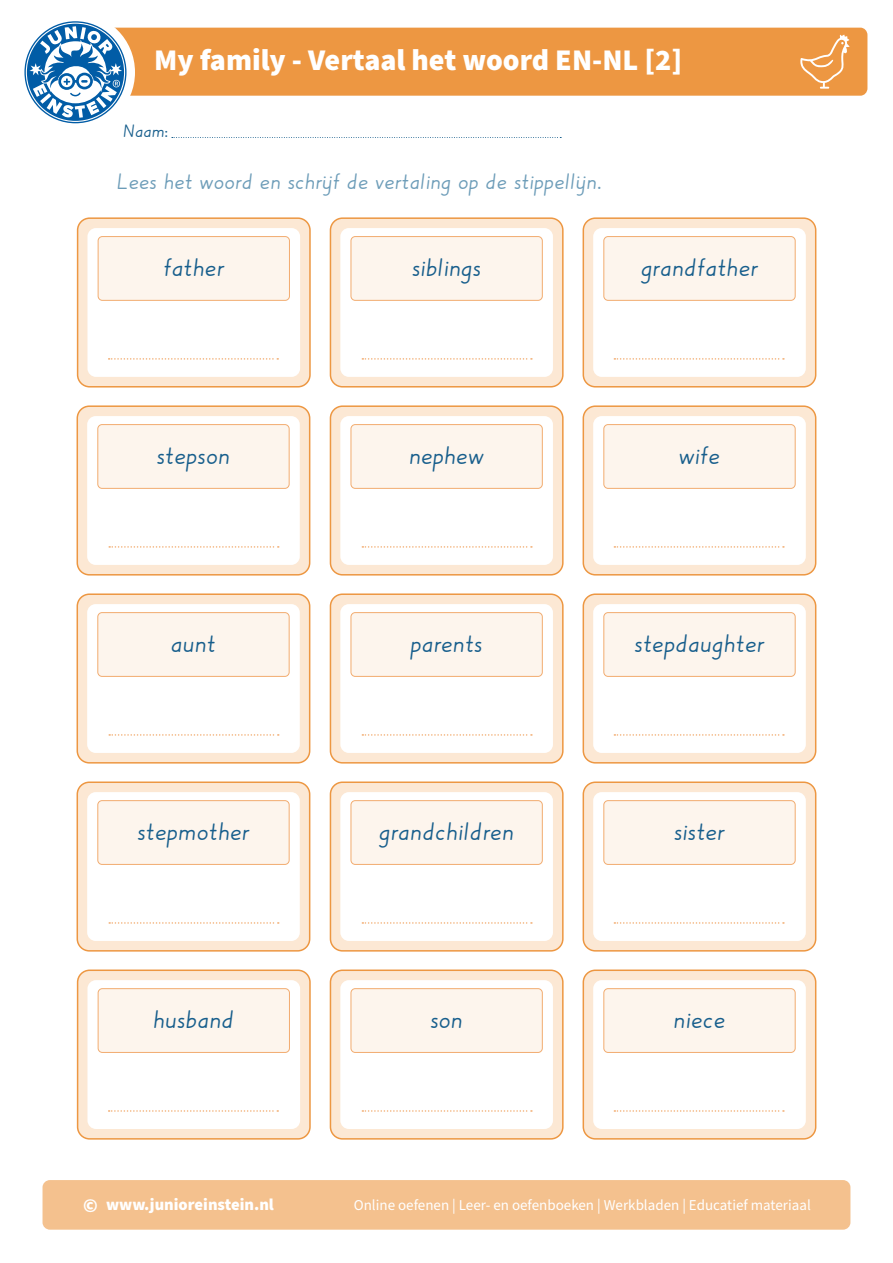
<style>
.page{position:relative;width:893px;height:1263px;background:#fff}
.page>*{position:absolute;margin:0;border:0;box-sizing:border-box;transform-origin:0 0}
.t1{font:900 30px "Source Sans Pro";color:#fff}
.t2{font:25.5px "JE blokletters basis Regular";color:#175e8c}
.t3{font:22.5px "JE blokletters basis Regular";color:#6c9cb8}
.t4{font:18px "JE blokletters basis Regular";color:#175e8c}
.t5{font:900 16.5px "Source Sans Pro";color:#fff}
.t6{font:15px "Source Sans Pro";color:#fff}
.s1{font-size:19.5px}
</style>
<div class="page">
<div style="left:43px;top:1180px;width:807px;height:50px;background:#f4c18e;border-radius:7px"></div>
<div style="left:106px;top:28px;width:761px;height:68px;background:#ed9742;border-radius:7px"></div>
<div style="left:16px;top:13px;width:119px;height:119px;background:#fff;border-radius:50%"></div>
<svg style="left:24px;top:21px;width:102px;height:102px"></svg>
<svg style="left:800px;top:35px;width:49px;height:54px"></svg>
<svg style="left:172px;top:137px;width:389px;height:1px"></svg>
<div style="left:78px;top:218px;width:232px;height:169px;background:#fce8d4;border-radius:12px"></div>
<div style="left:77px;top:217px;width:234px;height:170px;border:2px solid #ed9742;border-radius:12px"></div>
<div style="left:330px;top:218px;width:233px;height:169px;background:#fce8d4;border-radius:12px"></div>
<div style="left:330px;top:217px;width:234px;height:170px;border:2px solid #ed9742;border-radius:12px"></div>
<div style="left:583px;top:218px;width:233px;height:169px;background:#fce8d4;border-radius:12px"></div>
<div style="left:583px;top:217px;width:233px;height:170px;border:2px solid #ed9742;border-radius:12px"></div>
<div style="left:78px;top:970px;width:232px;height:169px;background:#fce8d4;border-radius:12px"></div>
<div style="left:77px;top:969px;width:234px;height:170px;border:2px solid #ed9742;border-radius:12px"></div>
<div style="left:77px;top:406px;width:233px;height:169px;background:#fce8d4;border-radius:12px"></div>
<div style="left:77px;top:405px;width:233px;height:170px;border:2px solid #ed9742;border-radius:12px"></div>
<div style="left:77px;top:594px;width:233px;height:169px;background:#fce8d4;border-radius:12px"></div>
<div style="left:77px;top:593px;width:233px;height:170px;border:2px solid #ed9742;border-radius:12px"></div>
<div style="left:77px;top:782px;width:233px;height:169px;background:#fce8d4;border-radius:12px"></div>
<div style="left:77px;top:781px;width:233px;height:170px;border:2px solid #ed9742;border-radius:12px"></div>
<div style="left:330px;top:970px;width:233px;height:169px;background:#fce8d4;border-radius:12px"></div>
<div style="left:330px;top:969px;width:234px;height:170px;border:2px solid #ed9742;border-radius:12px"></div>
<div style="left:330px;top:782px;width:233px;height:169px;background:#fce8d4;border-radius:12px"></div>
<div style="left:330px;top:781px;width:234px;height:170px;border:2px solid #ed9742;border-radius:12px"></div>
<div style="left:330px;top:594px;width:233px;height:169px;background:#fce8d4;border-radius:12px"></div>
<div style="left:330px;top:593px;width:234px;height:170px;border:2px solid #ed9742;border-radius:12px"></div>
<div style="left:583px;top:970px;width:233px;height:169px;background:#fce8d4;border-radius:12px"></div>
<div style="left:583px;top:969px;width:233px;height:170px;border:2px solid #ed9742;border-radius:12px"></div>
<div style="left:583px;top:782px;width:233px;height:169px;background:#fce8d4;border-radius:12px"></div>
<div style="left:583px;top:781px;width:233px;height:170px;border:2px solid #ed9742;border-radius:12px"></div>
<div style="left:330px;top:406px;width:233px;height:169px;background:#fce8d4;border-radius:12px"></div>
<div style="left:330px;top:405px;width:234px;height:170px;border:2px solid #ed9742;border-radius:12px"></div>
<div style="left:583px;top:594px;width:233px;height:169px;background:#fce8d4;border-radius:12px"></div>
<div style="left:583px;top:593px;width:233px;height:170px;border:2px solid #ed9742;border-radius:12px"></div>
<div style="left:583px;top:406px;width:233px;height:169px;background:#fce8d4;border-radius:12px"></div>
<div style="left:583px;top:405px;width:233px;height:170px;border:2px solid #ed9742;border-radius:12px"></div>
<div style="left:340px;top:228px;width:213px;height:149px;background:#fff;border-radius:9px"></div>
<div style="left:593px;top:228px;width:213px;height:149px;background:#fff;border-radius:9px"></div>
<div style="left:87px;top:228px;width:213px;height:149px;background:#fff;border-radius:9px"></div>
<div style="left:87px;top:980px;width:213px;height:149px;background:#fff;border-radius:9px"></div>
<div style="left:87px;top:792px;width:213px;height:149px;background:#fff;border-radius:9px"></div>
<div style="left:87px;top:604px;width:213px;height:149px;background:#fff;border-radius:9px"></div>
<div style="left:87px;top:416px;width:213px;height:149px;background:#fff;border-radius:9px"></div>
<div style="left:340px;top:980px;width:213px;height:149px;background:#fff;border-radius:9px"></div>
<div style="left:593px;top:980px;width:213px;height:149px;background:#fff;border-radius:9px"></div>
<div style="left:593px;top:792px;width:213px;height:149px;background:#fff;border-radius:9px"></div>
<div style="left:340px;top:792px;width:213px;height:149px;background:#fff;border-radius:9px"></div>
<div style="left:340px;top:416px;width:213px;height:149px;background:#fff;border-radius:9px"></div>
<div style="left:340px;top:604px;width:213px;height:149px;background:#fff;border-radius:9px"></div>
<div style="left:593px;top:604px;width:213px;height:149px;background:#fff;border-radius:9px"></div>
<div style="left:593px;top:416px;width:213px;height:149px;background:#fff;border-radius:9px"></div>
<div style="left:98px;top:989px;width:191px;height:63px;background:#fdf5ed;border-radius:4px"></div>
<div style="left:98px;top:988px;width:192px;height:65px;border:1px solid #f2ac70;border-radius:4px"></div>
<div style="left:98px;top:237px;width:191px;height:63px;background:#fdf5ed;border-radius:4px"></div>
<div style="left:98px;top:236px;width:192px;height:65px;border:1px solid #f2ac70;border-radius:4px"></div>
<div style="left:351px;top:237px;width:191px;height:63px;background:#fdf5ed;border-radius:4px"></div>
<div style="left:351px;top:236px;width:192px;height:65px;border:1px solid #f2ac70;border-radius:4px"></div>
<div style="left:604px;top:237px;width:191px;height:63px;background:#fdf5ed;border-radius:4px"></div>
<div style="left:603px;top:236px;width:192px;height:65px;border:1px solid #f2ac70;border-radius:4px"></div>
<div style="left:351px;top:989px;width:191px;height:63px;background:#fdf5ed;border-radius:4px"></div>
<div style="left:351px;top:988px;width:192px;height:65px;border:1px solid #f2ac70;border-radius:4px"></div>
<div style="left:98px;top:801px;width:191px;height:63px;background:#fdf5ed;border-radius:4px"></div>
<div style="left:97px;top:800px;width:193px;height:65px;border:1px solid #f2ac70;border-radius:4px"></div>
<div style="left:351px;top:425px;width:191px;height:63px;background:#fdf5ed;border-radius:4px"></div>
<div style="left:351px;top:424px;width:192px;height:65px;border:1px solid #f2ac70;border-radius:4px"></div>
<div style="left:98px;top:613px;width:191px;height:63px;background:#fdf5ed;border-radius:4px"></div>
<div style="left:97px;top:612px;width:193px;height:65px;border:1px solid #f2ac70;border-radius:4px"></div>
<div style="left:98px;top:425px;width:191px;height:63px;background:#fdf5ed;border-radius:4px"></div>
<div style="left:97px;top:424px;width:193px;height:65px;border:1px solid #f2ac70;border-radius:4px"></div>
<div style="left:604px;top:425px;width:191px;height:63px;background:#fdf5ed;border-radius:4px"></div>
<div style="left:603px;top:424px;width:192px;height:65px;border:1px solid #f2ac70;border-radius:4px"></div>
<div style="left:604px;top:989px;width:191px;height:63px;background:#fdf5ed;border-radius:4px"></div>
<div style="left:603px;top:988px;width:192px;height:65px;border:1px solid #f2ac70;border-radius:4px"></div>
<div style="left:351px;top:613px;width:191px;height:63px;background:#fdf5ed;border-radius:4px"></div>
<div style="left:351px;top:612px;width:192px;height:65px;border:1px solid #f2ac70;border-radius:4px"></div>
<div style="left:604px;top:613px;width:191px;height:63px;background:#fdf5ed;border-radius:4px"></div>
<div style="left:603px;top:612px;width:192px;height:65px;border:1px solid #f2ac70;border-radius:4px"></div>
<div style="left:351px;top:801px;width:191px;height:63px;background:#fdf5ed;border-radius:4px"></div>
<div style="left:351px;top:800px;width:192px;height:65px;border:1px solid #f2ac70;border-radius:4px"></div>
<div style="left:604px;top:801px;width:191px;height:63px;background:#fdf5ed;border-radius:4px"></div>
<div style="left:603px;top:800px;width:192px;height:65px;border:1px solid #f2ac70;border-radius:4px"></div>
<svg style="left:109px;top:358px;width:169px;height:2px"></svg>
<svg style="left:109px;top:1110px;width:169px;height:2px"></svg>
<svg style="left:362px;top:358px;width:170px;height:2px"></svg>
<svg style="left:614px;top:358px;width:170px;height:2px"></svg>
<svg style="left:109px;top:922px;width:170px;height:2px"></svg>
<svg style="left:362px;top:1110px;width:170px;height:2px"></svg>
<svg style="left:109px;top:734px;width:170px;height:2px"></svg>
<svg style="left:109px;top:546px;width:170px;height:2px"></svg>
<svg style="left:362px;top:546px;width:170px;height:2px"></svg>
<svg style="left:614px;top:1110px;width:170px;height:2px"></svg>
<svg style="left:614px;top:922px;width:170px;height:2px"></svg>
<svg style="left:614px;top:546px;width:170px;height:2px"></svg>
<svg style="left:362px;top:922px;width:170px;height:2px"></svg>
<svg style="left:362px;top:734px;width:170px;height:2px"></svg>
<svg style="left:614px;top:734px;width:170px;height:2px"></svg>
<p class="t1" style="left:154px;top:40px;width:529px">My family - Vertaal het woord EN-NL [2]</p>
<p class="t4" style="left:123px;top:124px;width:46px">Naam:</p>
<p class="t3" style="left:117px;top:173px;width:486px">Lees het woord en schrijf de vertaling op de stippellijn.</p>
<p class="t2" style="left:163px;top:257px;width:62px">father</p>
<p class="t2" style="left:412px;top:257px;width:71px">siblings</p>
<p class="t2" style="left:641px;top:257px;width:118px">grandfather</p>
<p class="t2" style="left:157px;top:445px;width:75px">stepson</p>
<p class="t2" style="left:409px;top:445px;width:77px">nephew</p>
<p class="t2" style="left:679px;top:445px;width:43px">wife</p>
<p class="t2" style="left:171px;top:633px;width:47px">aunt</p>
<p class="t2" style="left:411px;top:633px;width:74px">parents</p>
<p class="t2" style="left:635px;top:633px;width:131px">stepdaughter</p>
<p class="t2" style="left:138px;top:821px;width:113px">stepmother</p>
<p class="t2" style="left:379px;top:821px;width:136px">grandchildren</p>
<p class="t2" style="left:674px;top:821px;width:52px">sister</p>
<p class="t2" style="left:153px;top:1009px;width:83px">husband</p>
<p class="t2" style="left:430px;top:1009px;width:34px">son</p>
<p class="t2" style="left:674px;top:1009px;width:53px">niece</p>
<p class="t5" style="left:83px;top:1193px;width:192px"><span class="s1">©</span> www.junioreinstein.nl</p>
<p class="t6" style="left:354px;top:1195px;width:458px">Online oefenen | Leer- en oefenboeken | Werkbladen | Educatief materiaal</p>
</div>
